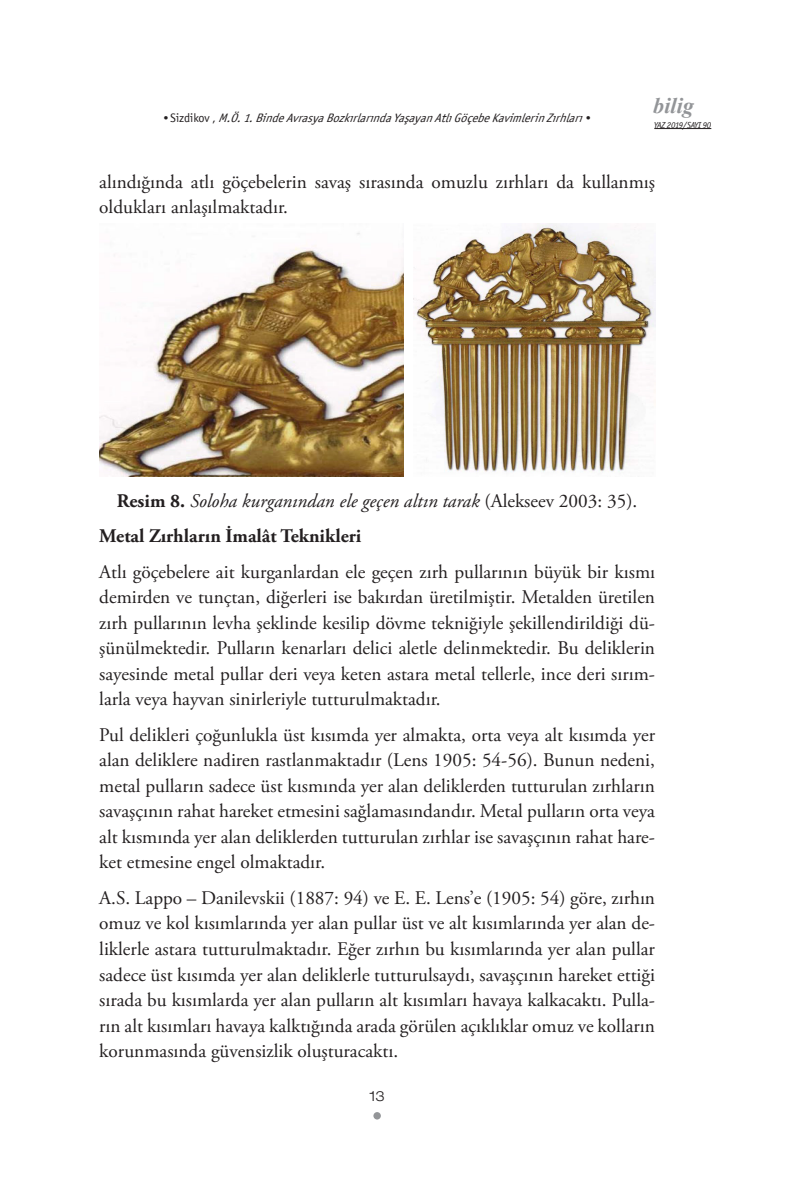
<style>
.page{position:relative;width:794px;height:1191px;background:#fff}
.page>*{position:absolute;margin:0;border:0;box-sizing:border-box;transform-origin:0 0}
.t1{font:italic 700 22.22px "Times New Roman";color:#939598}
.t2{font:19.25px/25.6px "Adobe Garamond Pro";color:#231f20;text-align:justify}
.t3{font:700 19.25px/35.5px "Adobe Garamond Pro";color:#231f20}
.t4{font:300 expanded 14px "Helvetica Neue LT Com";color:#231f20}
.t5{font:italic 12.25px "Officina San ITC";color:#231f20}
.t6{font:italic 8.75px "Officina San ITC";letter-spacing:-.02em;color:#231f20}
.s1{font-style:normal}
.s2{font-weight:400;font-style:italic}
.s3{font-weight:400}
</style>
<div class="page">
<hr style="left:654px;top:128px;width:57px;height:1px;background:#231f20">
<div style="left:373px;top:1112px;width:8px;height:7px;background:#939598;border-radius:50%"></div>
<img style="left:413px;top:223px;width:242px;height:249px">
<img style="left:99px;top:233px;width:304px;height:243px">
<p class="t5" style="left:162px;top:111px;width:432px"><span class="s1">• S i z d i k o v ,</span> M.Ö.1.BindeAvrasyaBozkırlarındaYaşayanAtlıGöçebeKavimlerinZırhları<span class="s1">•</span></p>
<p class="t1" style="left:653px;top:90px;width:42px">bilig</p>
<p class="t6" style="left:654px;top:120px;width:59px">YAZ 2019/SAYI 90</p>
<p class="t2" style="left:99px;top:169px;width:557px">alındığında atlı göçebelerin savaş sırasında omuzlu zırhları da kullanmış oldukları anlaşılmaktadır.</p>
<p class="t3" style="left:99px;top:483px;width:539px;text-indent:18px">Resim 8. <span class="s2">Soloha kurganından ele geçen altın tarak</span> <span class="s3">(Alekseev 2003: 35).<br></span>Metal Zırhların İmalât Teknikleri</p>
<p class="t2" style="left:99px;top:559px;width:557px">Atlı göçebelere ait kurganlardan ele geçen zırh pullarının büyük bir kısmı demirden ve tunçtan, diğerleri ise bakırdan üretilmiştir. Metalden üretilen zırh pullarının levha şeklinde kesilip dövme tekniğiyle şekillendirildiği dü&shy;şünülmektedir. Pulların kenarları delici aletle delinmektedir. Bu deliklerin sayesinde metal pullar deri veya keten astara metal tellerle, ince deri sırım&shy;larla veya hayvan sinirleriyle tutturulmaktadır.</p>
<p class="t2" style="left:99px;top:722px;width:557px">Pul delikleri çoğunlukla üst kısımda yer almakta, orta veya alt kısımda yer alan deliklere nadiren rastlanmaktadır (Lens 1905: 54-56). Bunun nedeni, metal pulların sadece üst kısmında yer alan deliklerden tutturulan zırhların savaşçının rahat hareket etmesini sağlamasındandır. Metal pulların orta veya alt kısmında yer alan deliklerden tutturulan zırhlar ise savaşçının rahat hare&shy;ket etmesine engel olmaktadır.</p>
<p class="t2" style="left:99px;top:885px;width:557px">A.S. Lappo – Danilevskii (1887: 94) ve E. E. Lens’e (1905: 54) göre, zırhın omuz ve kol kısımlarında yer alan pullar üst ve alt kısımlarında yer alan de&shy;liklerle astara tutturulmaktadır. Eğer zırhın bu kısımlarında yer alan pullar sadece üst kısımda yer alan deliklerle tutturulsaydı, savaşçının hareket ettiği sırada bu kısımlarda yer alan pulların alt kısımları havaya kalkacaktı. Pulla&shy;rın alt kısımları havaya kalktığında arada görülen açıklıklar omuz ve kolların korunmasında güvensizlik oluşturacaktı.</p>
<p class="t4" style="left:369px;top:1087px;width:17px">13</p>
</div>
